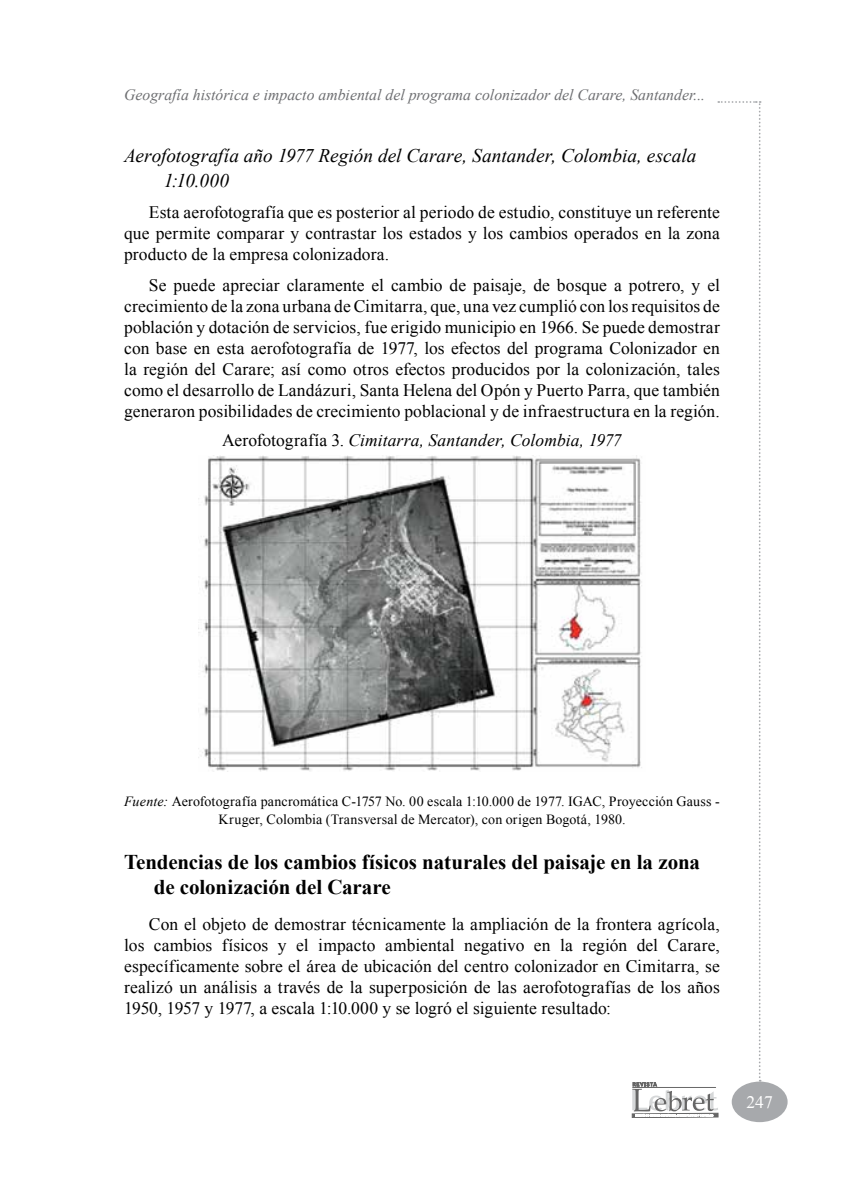
<style>
.page{position:relative;width:844px;height:1191px;background:#fff}
.page>*{position:absolute;margin:0;border:0;box-sizing:border-box;transform-origin:0 0}
.t1{font:700 21px/24.5px "Times New Roman";letter-spacing:-.005em;color:#000}
.t2{font:italic 19.25px/24.5px "Times New Roman";color:#000}
.t3{font:17.5px/21px "Times New Roman";letter-spacing:.005em;color:#000;text-align:justify}
.t4{font:italic 17.5px "Times New Roman";letter-spacing:.005em;color:#000}
.t5{font:17.5px "Times New Roman";color:#fff}
.t6{font:italic 15.75px "Times New Roman";color:#6d6e71}
.t7{font:14px/17.5px "Times New Roman";letter-spacing:.01em;color:#000;text-align:center}
.s1{font-style:normal}
.s2{font-style:italic}
</style>
<div class="page">
<div style="left:731px;top:1081px;width:56px;height:41px;background:#a7a9ac;border-radius:50%"></div>
<svg style="left:632px;top:101px;width:128px;height:1016px"></svg>
<img style="left:198px;top:455px;width:447px;height:316px">
<p class="t6" style="left:124px;top:84px;width:582px">Geografía histórica e impacto ambiental del programa colonizador del Carare, Santander...</p>
<p class="t2" style="left:164px;top:143px;width:534px;text-indent:-40px">Aerofotografía año 1977 Región del Carare, Santander, Colombia, escala<br>1:10.000</p>
<p class="t3" style="left:124px;top:201px;width:597px;text-indent:25px">Esta aerofotografía que es posterior al periodo de estudio, constituye un referente que permite comparar y contrastar los estados y los cambios operados en la zona producto de la empresa colonizadora.</p>
<p class="t3" style="left:124px;top:274px;width:597px;text-indent:25px">Se puede apreciar claramente el cambio de paisaje, de bosque a potrero, y el crecimiento de la zona urbana de Cimitarra, que, una vez cumplió con los requisitos de población y dotación de servicios, fue erigido municipio en 1966. Se puede demostrar con base en esta aerofotografía de 1977, los efectos del programa Colonizador en la región del Carare; así como otros efectos producidos por la colonización, tales como el desarrollo de Landázuri, Santa Helena del Opón y Puerto Parra, que también generaron posibilidades de crecimiento poblacional y de infraestructura en la región.</p>
<p class="t4" style="left:222px;top:428px;width:401px"><span class="s1">Aerofotografía 3.</span> Cimitarra, Santander, Colombia, 1977</p>
<p class="t7" style="left:124px;top:792px;width:597px"><span class="s2">Fuente:</span> Aerofotografía pancromática C-1757 No. 00 escala 1:10.000 de 1977. IGAC, Proyección Gauss -<br>Kruger, Colombia (Transversal de Mercator), con origen Bogotá, 1980.</p>
<p class="t1" style="left:154px;top:849px;width:547px;text-indent:-30px">Tendencias de los cambios físicos naturales del paisaje en la zona de colonización del Carare</p>
<p class="t3" style="left:124px;top:913px;width:597px;text-indent:25px">Con el objeto de demostrar técnicamente la ampliación de la frontera agrícola, los cambios físicos y el impacto ambiental negativo en la región del Carare, específicamente sobre el área de ubicación del centro colonizador en Cimitarra, se realizó un análisis a través de la superposición de las aerofotografías de los años 1950, 1957 y 1977, a escala 1:10.000 y se logró el siguiente resultado:</p>
<p class="t5" style="left:746px;top:1090px;width:28px">247</p>
</div>
